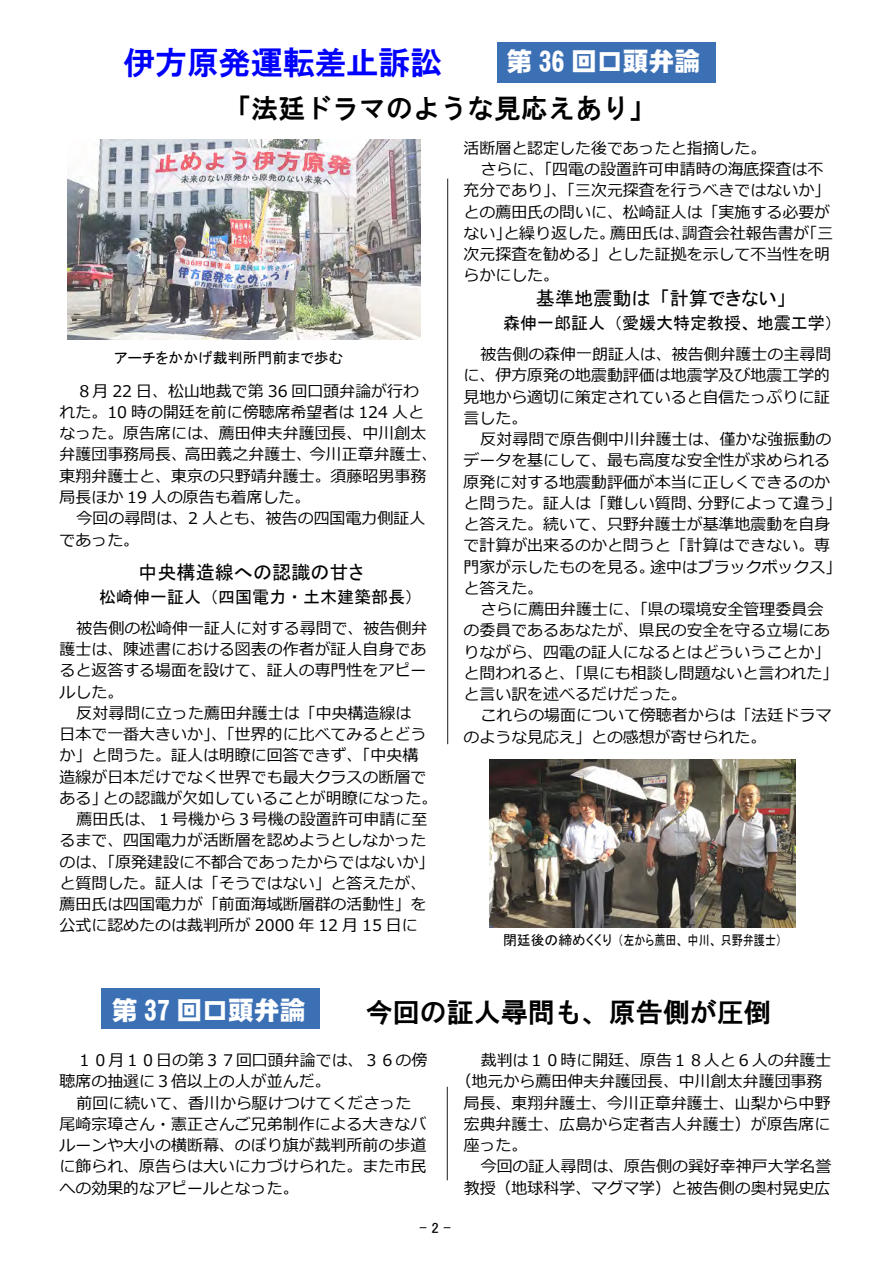
<style>
.page{position:relative;width:893px;height:1263px;background:#fff}
.page>*{position:absolute;margin:0;border:0;box-sizing:border-box;transform-origin:0 0}
.t1{font:31.95px "HG Gothic E";color:#00f}
.t2{font:27px "HG Gothic E";color:#000}
.t3{font:25.8px "DF Gothic EB WIN RKSJ H";color:#fff}
.t4{font:19.2px "MS P Gothic";color:#000}
.t5{font:16.95px "MS P Gothic";color:#000}
.t6{font:15.9px/21.3px "Meiryo";color:#000}
.t7{font:14.85px "MS P Gothic";color:#000}
.t8{font:13.8px "MS P Gothic";color:#000}
</style>
<div class="page">
<div style="left:498px;top:43px;width:218px;height:40px;background:#3c70b5"></div>
<hr style="left:447px;top:179px;width:1px;height:565px;background:#000">
<img style="left:68px;top:140px;width:353px;height:199px">
<img style="left:489px;top:759px;width:306px;height:168px">
<hr style="left:447px;top:1087px;width:1px;height:93px;background:#000">
<div style="left:101px;top:989px;width:218px;height:40px;background:#3c70b5"></div>
<h1 class="t1" style="left:123px;top:47px;width:320px">伊方原発運転差止訴訟</h1>
<h3 class="t3" style="left:506px;top:48px;width:195px">第 36 回口頭弁論</h3>
<h2 class="t2" style="left:224px;top:95px;width:433px">「法廷ドラマのような見応えあり」</h2>
<p class="t7" style="left:115px;top:351px;width:230px">アーチをかかげ裁判所門前まで歩む</p>
<p class="t6" style="left:60px;top:381px;width:379px;text-indent:17px">８月 22 日、松山地裁で第 36 回口頭弁論が行われた。10 時の開廷を前に傍聴席希望者は 124 人となった。原告席には、薦田伸夫弁護団長、中川創太弁護団事務局長、高田義之弁護士、今川正章弁護士、東翔弁護士と、東京の只野靖弁護士。須藤昭男事務局長ほか 19 人の原告も着席した。</p>
<p class="t6" style="left:60px;top:509px;width:367px;text-indent:17px">今回の尋問は、2 人とも、被告の四国電力側証人であった。</p>
<p class="t4" style="left:126px;top:562px;width:239px">　中央構造線への認識の甘さ</p>
<p class="t5" style="left:77px;top:588px;width:339px">　　松崎伸一証人（四国電力・土木建築部長）</p>
<p class="t6" style="left:60px;top:618px;width:369px;text-align:justify;text-indent:17px">被告側の松崎伸一証人に対する尋問で、被告側弁護士は、陳述書における図表の作者が証人自身であると返答する場面を設けて、証人の専門性をアピールした。</p>
<p class="t6" style="left:77px;top:703px;width:336px">反対尋問に立った薦田弁護士は「中央構造線は</p>
<p class="t6" style="left:60px;top:724px;width:368px">日本で一番大きいか」、「世界的に比べてみるとどう</p>
<p class="t6" style="left:60px;top:746px;width:360px">か」と問うた。証人は明瞭に回答できず、「中央構</p>
<p class="t6" style="left:60px;top:767px;width:368px">造線が日本だけでなく世界でも最大クラスの断層で</p>
<p class="t6" style="left:60px;top:788px;width:379px">ある」との認識が欠如していることが明瞭になった。</p>
<p class="t6" style="left:77px;top:809px;width:352px">薦田氏は、１号機から３号機の設置許可申請に至</p>
<p class="t6" style="left:60px;top:831px;width:368px">るまで、四国電力が活断層を認めようとしなかった</p>
<p class="t6" style="left:60px;top:852px;width:376px">のは、「原発建設に不都合であったからではないか」</p>
<p class="t6" style="left:60px;top:873px;width:368px">と質問した。証人は「そうではない」と答えたが、</p>
<p class="t6" style="left:60px;top:894px;width:368px">薦田氏は四国電力が「前面海域断層群の活動性」を</p>
<p class="t6" style="left:60px;top:916px;width:360px">公式に認めたのは裁判所が 2000 年 12 月 15 日に</p>
<p class="t6" style="left:463px;top:138px;width:304px">活断層と認定した後であったと指摘した。</p>
<p class="t6" style="left:480px;top:159px;width:344px">さらに、「四電の設置許可申請時の海底探査は不</p>
<p class="t6" style="left:463px;top:181px;width:368px">充分であり」、「三次元探査を行うべきではないか」</p>
<p class="t6" style="left:463px;top:202px;width:368px">との薦田氏の問いに、松崎証人は「実施する必要が</p>
<p class="t6" style="left:463px;top:223px;width:371px">ない」と繰り返した。薦田氏は、調査会社報告書が「三</p>
<p class="t6" style="left:463px;top:244px;width:368px">次元探査を勧める」とした証拠を示して不当性を明</p>
<p class="t6" style="left:463px;top:266px;width:113px">らかにした。　</p>
<p class="t4" style="left:510px;top:289px;width:277px">　　基準地震動は「計算できない」</p>
<p class="t5" style="left:480px;top:314px;width:354px">　　森伸一郎証人（愛媛大特定教授、地震工学）</p>
<p class="t6" style="left:463px;top:344px;width:369px;text-align:justify;text-indent:17px">被告側の森伸一朗証人は、被告側弁護士の主尋問に、伊方原発の地震動評価は地震学及び地震工学的見地から適切に策定されていると自信たっぷりに証言した。</p>
<p class="t6" style="left:463px;top:429px;width:379px;text-indent:17px">反対尋問で原告側中川弁護士は、僅かな強振動のデータを基にして、最も高度な安全性が求められる原発に対する地震動評価が本当に正しくできるのかと問うた。証人は「難しい質問、分野によって違う」と答えた。続いて、只野弁護士が基準地震動を自身で計算が出来るのかと問うと「計算はできない。専門家が示したものを見る。途中はブラックボックス」と答えた。</p>
<p class="t6" style="left:463px;top:599px;width:376px;text-indent:17px">さらに薦田弁護士に、「県の環境安全管理委員会の委員であるあなたが、県民の安全を守る立場にありながら、四電の証人になるとはどういうことか」と問われると、「県にも相談し問題ないと言われた」と言い訳を述べるだけだった。</p>
<p class="t6" style="left:463px;top:706px;width:369px;text-indent:17px">これらの場面について傍聴者からは「法廷ドラマのような見応え」との感想が寄せられた。</p>
<p class="t8" style="left:503px;top:933px;width:280px">閉廷後の締めくくり（左から薦田、中川、只野弁護士）</p>
<h3 class="t3" style="left:112px;top:997px;width:195px">第 37 回口頭弁論</h3>
<h2 class="t2" style="left:366px;top:999px;width:406px">今回の証人尋問も、原告側が圧倒</h2>
<p class="t6" style="left:60px;top:1050px;width:369px;text-indent:17px">１０月１０日の第３７回口頭弁論では、３６の傍聴席の抽選に３倍以上の人が並んだ。</p>
<p class="t6" style="left:60px;top:1093px;width:368px;text-indent:17px">前回に続いて、香川から駆けつけてくださった尾崎宗璋さん・憲正さんご兄弟制作による大きなバルーンや大小の横断幕、のぼり旗が裁判所前の歩道に飾られ、原告らは大いに力づけられた。また市民への効果的なアピールとなった。</p>
<p class="t6" style="left:481px;top:1050px;width:352px">裁判は１０時に開廷、原告１８人と６人の弁護士</p>
<p class="t6" style="left:456px;top:1072px;width:368px">（地元から薦田伸夫弁護団長、中川創太弁護団事務</p>
<p class="t6" style="left:464px;top:1093px;width:368px">局長、東翔弁護士、今川正章弁護士、山梨から中野</p>
<p class="t6" style="left:464px;top:1114px;width:368px">宏典弁護士、広島から定者吉人弁護士）が原告席に</p>
<p class="t6" style="left:464px;top:1135px;width:65px">座った。</p>
<p class="t6" style="left:481px;top:1157px;width:352px">今回の証人尋問は、原告側の巽好幸神戸大学名誉</p>
<p class="t6" style="left:464px;top:1178px;width:368px">教授（地球科学、マグマ学）と被告側の奥村晃史広</p>
<p class="t7" style="left:419px;top:1220px;width:33px">- 2 -</p>
</div>
